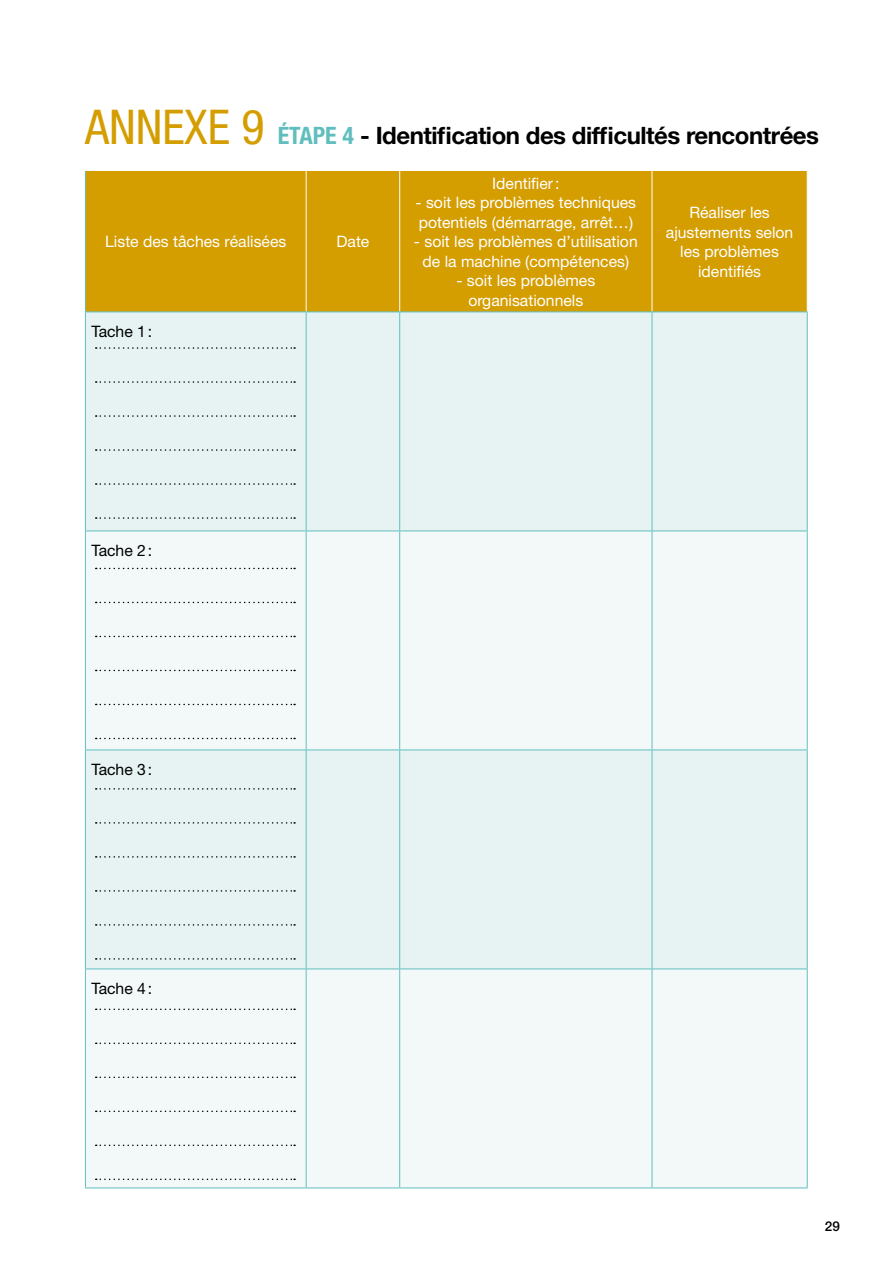
<style>
.page{position:relative;width:893px;height:1263px;background:#fff}
.page>*{position:absolute;margin:0;border:0;box-sizing:border-box;transform-origin:0 0}
.t1{font:condensed 48px "Helvetica Neue";color:#d49d00}
.t2{font:700 24px "Helvetica Neue";letter-spacing:-.02em;color:#000}
.t3{font:15.75px/19.5px "Helvetica Neue";color:#fff;text-align:center}
.t4{font:15.75px "Helvetica Neue";color:#000}
.t5{font:500 13.5px "Helvetica Neue";color:#000}
.s1{font-stretch:condensed;color:#61bebe}
</style>
<div class="page">
<div style="left:86px;top:171px;width:721px;height:141px;background:#d49d00"></div>
<div style="left:86px;top:313px;width:721px;height:217px;background:#e6f3f2"></div>
<svg style="left:86px;top:531px;width:721px;height:656px;fill:#f3f9f9"></svg>
<hr style="left:306px;top:171px;width:1px;height:141px;background:#fff">
<hr style="left:399px;top:171px;width:1px;height:141px;background:#fff">
<hr style="left:652px;top:171px;width:1px;height:141px;background:#fff">
<hr style="left:85px;top:312px;width:221px;height:1px;background:#61bebe">
<hr style="left:85px;top:312px;width:1px;height:218px;background:#61bebe">
<hr style="left:306px;top:312px;width:94px;height:1px;background:#61bebe">
<hr style="left:400px;top:312px;width:252px;height:1px;background:#61bebe">
<hr style="left:652px;top:312px;width:156px;height:1px;background:#61bebe">
<hr style="left:85px;top:531px;width:1px;height:218px;background:#61bebe">
<hr style="left:85px;top:750px;width:1px;height:218px;background:#61bebe">
<hr style="left:85px;top:969px;width:1px;height:218px;background:#61bebe">
<hr style="left:306px;top:312px;width:1px;height:218px;background:#61bebe">
<hr style="left:399px;top:312px;width:1px;height:218px;background:#61bebe">
<hr style="left:652px;top:312px;width:1px;height:218px;background:#61bebe">
<hr style="left:807px;top:312px;width:1px;height:218px;background:#61bebe">
<hr style="left:306px;top:531px;width:1px;height:218px;background:#61bebe">
<hr style="left:399px;top:531px;width:1px;height:218px;background:#61bebe">
<hr style="left:652px;top:531px;width:1px;height:218px;background:#61bebe">
<hr style="left:807px;top:531px;width:1px;height:218px;background:#61bebe">
<hr style="left:306px;top:750px;width:1px;height:218px;background:#61bebe">
<hr style="left:399px;top:750px;width:1px;height:218px;background:#61bebe">
<hr style="left:652px;top:750px;width:1px;height:218px;background:#61bebe">
<hr style="left:807px;top:750px;width:1px;height:218px;background:#61bebe">
<hr style="left:306px;top:969px;width:1px;height:218px;background:#61bebe">
<hr style="left:399px;top:969px;width:1px;height:218px;background:#61bebe">
<hr style="left:652px;top:969px;width:1px;height:218px;background:#61bebe">
<hr style="left:807px;top:969px;width:1px;height:218px;background:#61bebe">
<hr style="left:85px;top:530px;width:221px;height:1px;background:#61bebe">
<hr style="left:306px;top:530px;width:94px;height:1px;background:#61bebe">
<hr style="left:400px;top:530px;width:252px;height:1px;background:#61bebe">
<hr style="left:652px;top:530px;width:156px;height:1px;background:#61bebe">
<hr style="left:85px;top:749px;width:221px;height:1px;background:#61bebe">
<hr style="left:306px;top:749px;width:94px;height:1px;background:#61bebe">
<hr style="left:400px;top:749px;width:252px;height:1px;background:#61bebe">
<hr style="left:652px;top:749px;width:156px;height:1px;background:#61bebe">
<hr style="left:85px;top:968px;width:221px;height:1px;background:#61bebe">
<hr style="left:306px;top:968px;width:94px;height:1px;background:#61bebe">
<hr style="left:400px;top:968px;width:252px;height:1px;background:#61bebe">
<hr style="left:652px;top:968px;width:156px;height:1px;background:#61bebe">
<hr style="left:85px;top:1187px;width:221px;height:1px;background:#61bebe">
<hr style="left:306px;top:1187px;width:94px;height:1px;background:#61bebe">
<hr style="left:400px;top:1187px;width:252px;height:1px;background:#61bebe">
<hr style="left:652px;top:1187px;width:156px;height:1px;background:#61bebe">
<hr style="left:85px;top:171px;width:1px;height:141px;background:#61bebe">
<svg style="left:96px;top:347px;width:199px;height:2px"></svg>
<svg style="left:96px;top:449px;width:199px;height:2px"></svg>
<svg style="left:96px;top:381px;width:199px;height:2px"></svg>
<svg style="left:96px;top:483px;width:199px;height:2px"></svg>
<svg style="left:96px;top:415px;width:199px;height:2px"></svg>
<svg style="left:96px;top:517px;width:199px;height:2px"></svg>
<svg style="left:96px;top:568px;width:199px;height:1px"></svg>
<svg style="left:96px;top:670px;width:199px;height:1px"></svg>
<svg style="left:96px;top:602px;width:199px;height:1px"></svg>
<svg style="left:96px;top:704px;width:199px;height:1px"></svg>
<svg style="left:96px;top:636px;width:199px;height:1px"></svg>
<svg style="left:96px;top:738px;width:199px;height:1px"></svg>
<svg style="left:96px;top:788px;width:199px;height:2px"></svg>
<svg style="left:96px;top:890px;width:199px;height:2px"></svg>
<svg style="left:96px;top:822px;width:199px;height:2px"></svg>
<svg style="left:96px;top:924px;width:199px;height:2px"></svg>
<svg style="left:96px;top:856px;width:199px;height:2px"></svg>
<svg style="left:96px;top:958px;width:199px;height:2px"></svg>
<svg style="left:96px;top:1008px;width:199px;height:2px"></svg>
<svg style="left:96px;top:1110px;width:199px;height:2px"></svg>
<svg style="left:96px;top:1042px;width:199px;height:2px"></svg>
<svg style="left:96px;top:1144px;width:199px;height:2px"></svg>
<svg style="left:96px;top:1076px;width:199px;height:2px"></svg>
<svg style="left:96px;top:1178px;width:199px;height:2px"></svg>
<h1 class="t1" style="left:85px;top:99px;width:181px">ANNEXE 9</h1>
<h2 class="t2" style="left:278px;top:121px;width:543px"><span class="s1">ÉTAPE 4</span> - Identification des difficultés rencontrées</h2>
<p class="t3" style="left:105px;top:232px;width:183px">Liste des tâches réalisées</p>
<p class="t3" style="left:336px;top:232px;width:34px">Date</p>
<p class="t4" style="left:91px;top:322px;width:62px">Tache 1:</p>
<p class="t3" style="left:492px;top:173px;width:69px">Identifier:</p>
<p class="t3" style="left:416px;top:193px;width:222px;text-align:left">- soit les problèmes techniques potentiels (démarrage, arrêt…)</p>
<p class="t3" style="left:414px;top:232px;width:225px">- soit les problèmes d’utilisation de la machine (compétences)</p>
<p class="t3" style="left:456px;top:271px;width:140px">- soit les problèmes organisationnels</p>
<p class="t3" style="left:666px;top:203px;width:129px">Réaliser les ajustements selon les problèmes identifiés</p>
<p class="t4" style="left:91px;top:541px;width:62px">Tache 2:</p>
<p class="t4" style="left:91px;top:760px;width:62px">Tache 3:</p>
<p class="t4" style="left:91px;top:979px;width:62px">Tache 4:</p>
<p class="t5" style="left:825px;top:1218px;width:17px">29</p>
</div>
